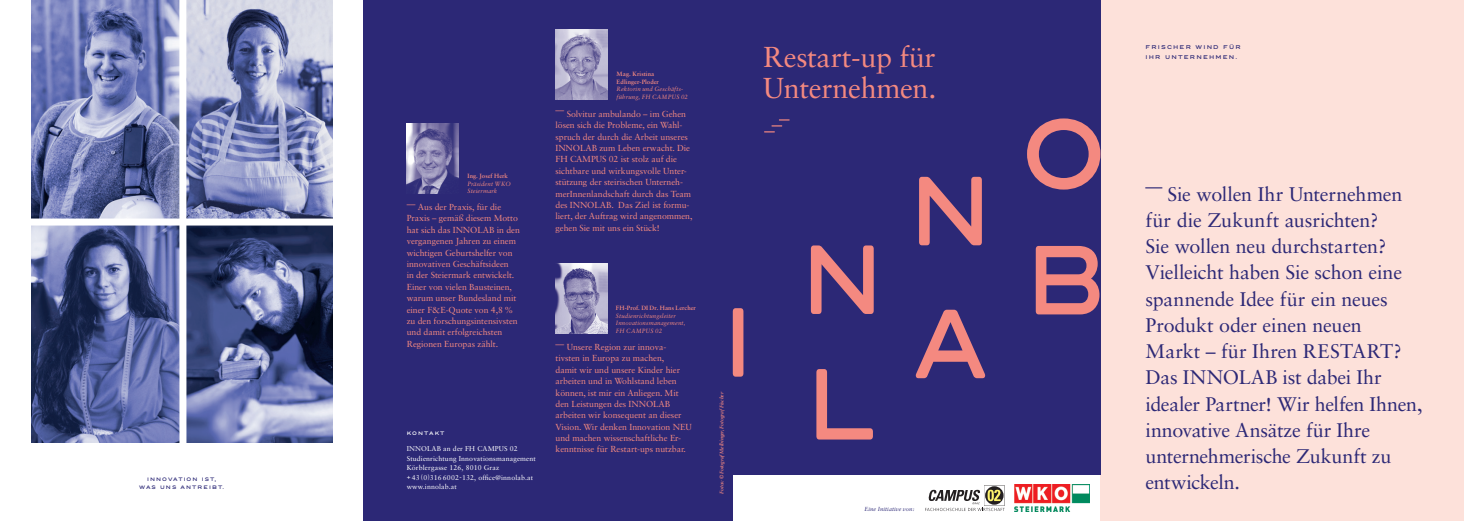
<style>
.page{position:relative;width:1464px;height:521px;background:#fff}
.page>*{position:absolute;margin:0;border:0;box-sizing:border-box;transform-origin:0 0}
.t1{font:28.88px/30.8px "Sabon";letter-spacing:-.01em;color:#f48980}
.t2{font:19.69px/26.2px "Sabon LT Std";letter-spacing:-.01em;color:#2c2876}
.t3{font:8.75px/11.4px "Sabon LT Std";letter-spacing:-.005em;color:#f48980}
.t4{font:7px/9.6px "Sabon";letter-spacing:.02em;color:#fff}
.t5{font:italic 6.12px/7.9px "Sabon LT Std";letter-spacing:.02em;color:#f48980}
.t6{font:700 6.12px/7.9px "Sabon LT Std";letter-spacing:.01em;color:#f48980}
.t7{font:italic 5.86px "Sabon LT Std";letter-spacing:.015em;color:#2c2876}
.t8{font:italic 700 5.25px "Sabon LT Std";letter-spacing:-.01em;color:#f48980}
.t9{font:500 5.25px/9.6px "Trio Grotesk";letter-spacing:.22em;color:#2c2876}
.t10{font:500 4.81px/8px "Trio Grotesk";letter-spacing:.22em;color:#2c2876;text-align:center}
.t11{font:500 4.81px "Trio Grotesk";letter-spacing:.22em;color:#fff}
</style>
<div class="page">
<img style="left:32px;top:0;width:147px;height:443px">
<div style="left:1100px;top:0;width:363px;height:521px;background:#fde1da"></div>
<div style="left:363px;top:0;width:369px;height:521px;background:#2c2876"></div>
<div style="left:726px;top:0;width:374px;height:475px;background:#2c2876"></div>
<svg style="left:811px;top:245px;width:62px;height:69px"></svg>
<svg style="left:919px;top:177px;width:62px;height:68px"></svg>
<svg style="left:1027px;top:118px;width:73px;height:72px"></svg>
<svg style="left:816px;top:369px;width:57px;height:70px"></svg>
<svg style="left:915px;top:310px;width:70px;height:68px"></svg>
<svg style="left:1035px;top:246px;width:64px;height:68px"></svg>
<svg style="left:732px;top:308px;width:11px;height:69px"></svg>
<img style="left:555px;top:264px;width:52px;height:69px">
<img style="left:407px;top:124px;width:52px;height:69px">
<img style="left:1014px;top:485px;width:75px;height:26px">
<svg style="left:764px;top:119px;width:25px;height:13px"></svg>
<img style="left:556px;top:30px;width:52px;height:69px">
<img style="left:186px;top:0;width:146px;height:218px">
<img style="left:186px;top:225px;width:146px;height:218px">
<div style="left:19px;top:218px;width:332px;height:7px;background:#fff"></div>
<svg style="left:925px;top:485px;width:79px;height:26px"></svg>
<p class="t10" style="left:139px;top:475px;width:87px">INNOVATION IST,<br>WAS UNS ANTREIBT.</p>
<p class="t6" style="left:467px;top:171px;width:42px">Ing. Josef Herk</p>
<p class="t5" style="left:467px;top:179px;width:45px">Präsident WKO<br>Steiermark</p>
<p class="t3" style="left:407px;top:201px;width:115px">–– Aus der Praxis, für die<br>Praxis – gemäß diesem Motto hat sich das INNOLAB in den vergangenen Jahren zu einem wichtigen Geburtshelfer von innovativen Geschäftsideen<br>in der Steiermark entwickelt.<br>Einer von vielen Bausteinen, warum unser Bundesland mit einer F&amp;E-Quote von 4,8 % zu den forschungsintensivsten und damit erfolgreichsten<br>Regionen Europas zählt.</p>
<p class="t11" style="left:407px;top:430px;width:39px">KONTAKT</p>
<p class="t4" style="left:407px;top:443px;width:131px">INNOLAB an der FH CAMPUS 02<br>Studienrichtung Innovationsmanagement<br>Körblergasse 126, 8010 Graz<br>+ 43 (0)316 6002-132, office@innolab.at www.innolab.at</p>
<p class="t6" style="left:616px;top:70px;width:44px">Mag. Kristina<br>Edlinger-Ploder</p>
<p class="t5" style="left:616px;top:85px;width:73px">Rektorin und Geschäfts&shy;führung, FH CAMPUS 02</p>
<p class="t3" style="left:555px;top:108px;width:138px">–– Solvitur ambulando – im Gehen lösen sich die Probleme, ein Wahl&shy;spruch der durch die Arbeit unseres INNOLAB zum Leben erwacht. Die FH CAMPUS 02 ist stolz auf die sichtbare und wirkungsvolle Unter&shy;stützung der steirischen Unterneh&shy;merInnenlandschaft durch das Team des INNOLAB. Das Ziel ist formu&shy;liert, der Auftrag wird angenommen, gehen Sie mit uns ein Stück!</p>
<p class="t6" style="left:616px;top:303px;width:81px">FH-Prof. DI Dr. Hans Lercher</p>
<p class="t5" style="left:616px;top:311px;width:71px">Studienrichtungsleiter<br>Innovationsmanagement,<br>FH CAMPUS 02</p>
<p class="t3" style="left:555px;top:341px;width:138px">–– Unsere Region zur innova&shy;tivsten in Europa zu machen,<br>damit wir und unsere Kinder hier arbeiten und in Wohlstand leben können, ist mir ein Anliegen. Mit den Leistungen des INNOLAB arbeiten wir konsequent an dieser<br>Vision. Wir denken Innovation NEU und machen wissenschaftliche Er&shy;kenntnisse für Restart-ups nutzbar.</p>
<p class="t8" style="left:718px;top:494px;width:103px;rotate:-90deg">Fotos: ©Fotograf Melbinger, Fotograf Fischer</p>
<h1 class="t1" style="left:763px;top:41px;width:175px">Restart-up für<br>Unternehmen.</h1>
<p class="t7" style="left:864px;top:506px;width:51px">Eine Initiative von:</p>
<p class="t9" style="left:1145px;top:42px;width:97px">FRISCHER WIND FÜR<br>IHR UNTERNEHMEN.</p>
<p class="t2" style="left:1145px;top:180px;width:278px"><sup>—</sup> Sie wollen Ihr Unternehmen für die Zukunft ausrichten?<br>Sie wollen neu durchstarten?<br>Vielleicht haben Sie schon eine spannende Idee für ein neues<br>Produkt oder einen neuen<br>Markt – für Ihren RESTART?<br>Das INNOLAB ist dabei Ihr idealer Partner! Wir helfen Ihnen, innovative Ansätze für Ihre unternehmerische Zukunft zu entwickeln.</p>
</div>
